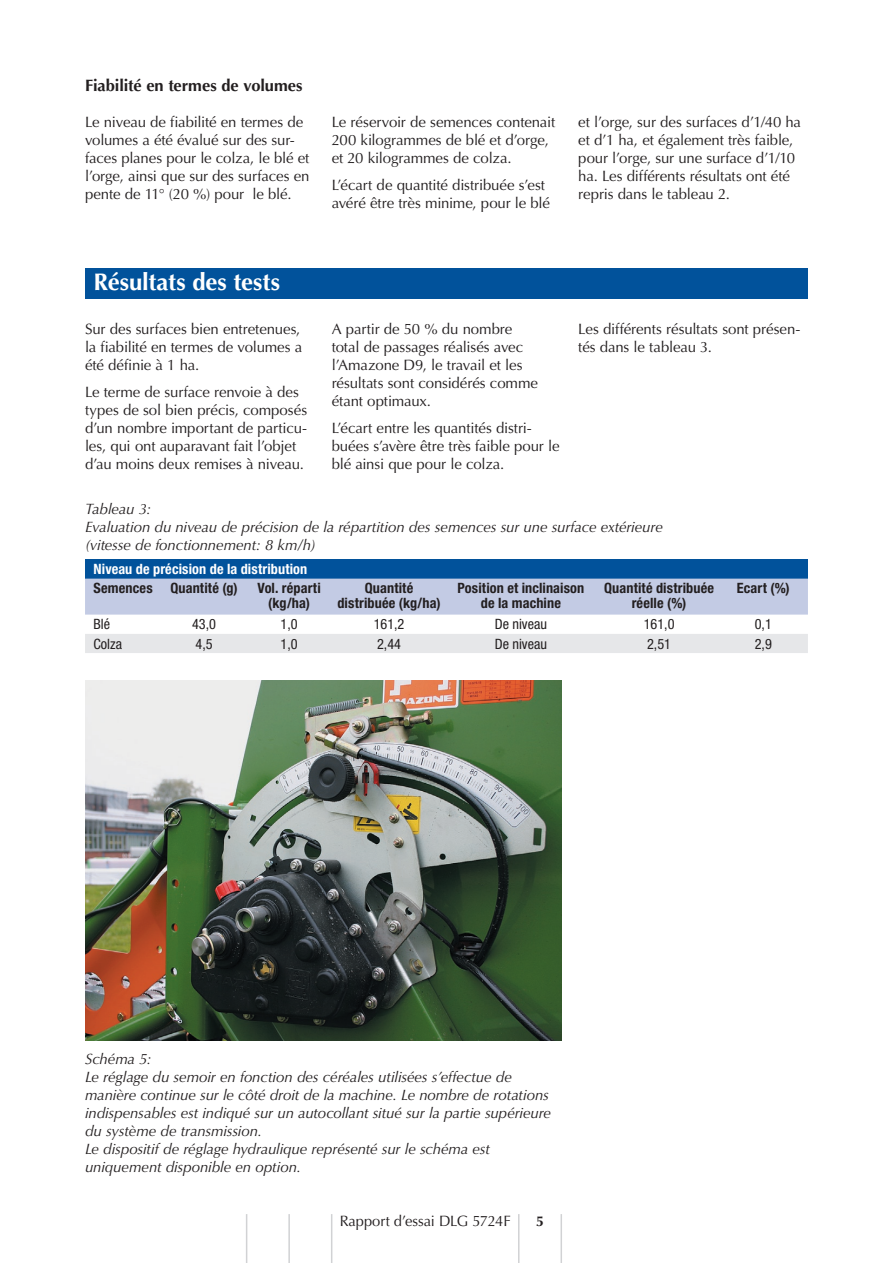
<style>
.page{position:relative;width:893px;height:1263px;background:#fff}
.page>*{position:absolute;margin:0;border:0;box-sizing:border-box;transform-origin:0 0}
.t1{font:700 24px "Optima LT Std";color:#fff}
.t2{font:700 16.5px "Optima LT Std";letter-spacing:-.005em;color:#231f20}
.t3{font:15px/18px "Optima LT Std";letter-spacing:-.01em;color:#231f20}
.t4{font:italic 15px/18px "Optima LT Std";letter-spacing:-.005em;color:#231f20}
.t5{font:700 condensed 14.25px/15px "Helvetica Neue LT Std";letter-spacing:.01em;color:#231f20;text-align:center}
.t6{font:condensed 14.25px "Helvetica Neue LT Std";color:#231f20}
.t7{font:700 condensed 14.25px "Helvetica Neue LT Std";letter-spacing:.01em;color:#fff}
.t8{font:700 14.25px "Optima LT Std";color:#231f20}
</style>
<div class="page">
<hr style="left:331px;top:1214px;width:1px;height:49px;background:#d1d2d4">
<hr style="left:288px;top:1214px;width:2px;height:49px;background:#d1d2d4">
<hr style="left:246px;top:1214px;width:1px;height:49px;background:#d1d2d4">
<hr style="left:561px;top:1214px;width:1px;height:49px;background:#d1d2d4">
<hr style="left:518px;top:1214px;width:1px;height:49px;background:#d1d2d4">
<div style="left:85px;top:268px;width:723px;height:30px;background:#01529b"></div>
<img style="left:85px;top:680px;width:476px;height:360px">
<div style="left:85px;top:559px;width:723px;height:20px;background:#01529b"></div>
<svg style="left:85px;top:579px;width:723px;height:74px"></svg>
<p class="t2" style="left:85px;top:76px;width:219px">Fiabilité en termes de volumes</p>
<p class="t3" style="left:85px;top:114px;width:226px">Le niveau de fiabilité en termes de volumes a été évalué sur des sur&shy;faces planes pour le colza, le blé et l’orge, ainsi que sur des surfaces en pente de 11° (20 %) pour le blé.</p>
<p class="t3" style="left:332px;top:114px;width:225px">Le réservoir de semences contenait<br>200 kilogrammes de blé et d’orge, et 20 kilogrammes de colza.</p>
<p class="t3" style="left:332px;top:177px;width:220px">L’écart de quantité distribuée s’est avéré être très minime, pour le blé</p>
<p class="t3" style="left:578px;top:114px;width:224px">et l’orge, sur des surfaces d’1/40 ha et d’1 ha, et également très faible, pour l’orge, sur une surface d’1/10 ha. Les différents résultats ont été repris dans le tableau 2.</p>
<h1 class="t1" style="left:94px;top:268px;width:188px">Résultats des tests</h1>
<p class="t3" style="left:85px;top:321px;width:219px">Sur des surfaces bien entretenues, la fiabilité en termes de volumes a été définie à 1 ha.</p>
<p class="t3" style="left:85px;top:384px;width:224px">Le terme de surface renvoie à des types de sol bien précis, composés d’un nombre important de particu&shy;les, qui ont auparavant fait l’objet d’au moins deux remises à niveau.</p>
<p class="t3" style="left:332px;top:321px;width:208px">A partir de 50 % du nombre total de passages réalisés avec l’Amazone D9, le travail et les résultats sont considérés comme étant optimaux.</p>
<p class="t3" style="left:332px;top:420px;width:229px">L’écart entre les quantités distri&shy;buées s’avère être très faible pour le blé ainsi que pour le colza.</p>
<p class="t3" style="left:578px;top:321px;width:224px">Les différents résultats sont présen&shy;tés dans le tableau 3.</p>
<p class="t4" style="left:85px;top:500px;width:579px">Tableau 3:<br>Evaluation du niveau de précision de la répartition des semences sur une surface extérieure (vitesse de fonctionnement: 8 km/h)</p>
<p class="t7" style="left:94px;top:560px;width:215px">Niveau de précision de la distribution</p>
<p class="t5" style="left:94px;top:580px;width:61px">Semences</p>
<p class="t5" style="left:170px;top:580px;width:69px">Quantité (g)</p>
<p class="t5" style="left:257px;top:580px;width:65px">Vol. réparti (kg/ha)</p>
<p class="t5" style="left:337px;top:580px;width:105px">Quantité distribuée (kg/ha)</p>
<p class="t5" style="left:457px;top:580px;width:128px">Position et inclinaison de la machine</p>
<p class="t5" style="left:604px;top:580px;width:111px">Quantité distribuée réelle (%)</p>
<p class="t5" style="left:737px;top:580px;width:54px">Ecart (%)</p>
<p class="t6" style="left:94px;top:616px;width:18px">Blé</p>
<p class="t6" style="left:192px;top:616px;width:25px">43,0</p>
<p class="t6" style="left:281px;top:616px;width:19px">1,0</p>
<p class="t6" style="left:374px;top:616px;width:32px">161,2</p>
<p class="t6" style="left:495px;top:616px;width:54px">De niveau</p>
<p class="t6" style="left:644px;top:616px;width:32px">161,0</p>
<p class="t6" style="left:755px;top:616px;width:19px">0,1</p>
<p class="t6" style="left:94px;top:635px;width:30px">Colza</p>
<p class="t6" style="left:196px;top:635px;width:19px">4,5</p>
<p class="t6" style="left:281px;top:635px;width:19px">1,0</p>
<p class="t6" style="left:377px;top:635px;width:25px">2,44</p>
<p class="t6" style="left:495px;top:635px;width:54px">De niveau</p>
<p class="t6" style="left:647px;top:635px;width:25px">2,51</p>
<p class="t6" style="left:755px;top:635px;width:19px">2,9</p>
<p class="t4" style="left:85px;top:1049px;width:468px">Schéma 5:<br>Le réglage du semoir en fonction des céréales utilisées s’effectue de manière continue sur le côté droit de la machine. Le nombre de rotations indispensables est indiqué sur un autocollant situé sur la partie supérieure du système de transmission.<br>Le dispositif de réglage hydraulique représenté sur le schéma est uniquement disponible en option.</p>
<p class="t3" style="left:340px;top:1212px;width:173px">Rapport d’essai DLG 5724F</p>
<p class="t8" style="left:536px;top:1212px;width:9px">5</p>
</div>
